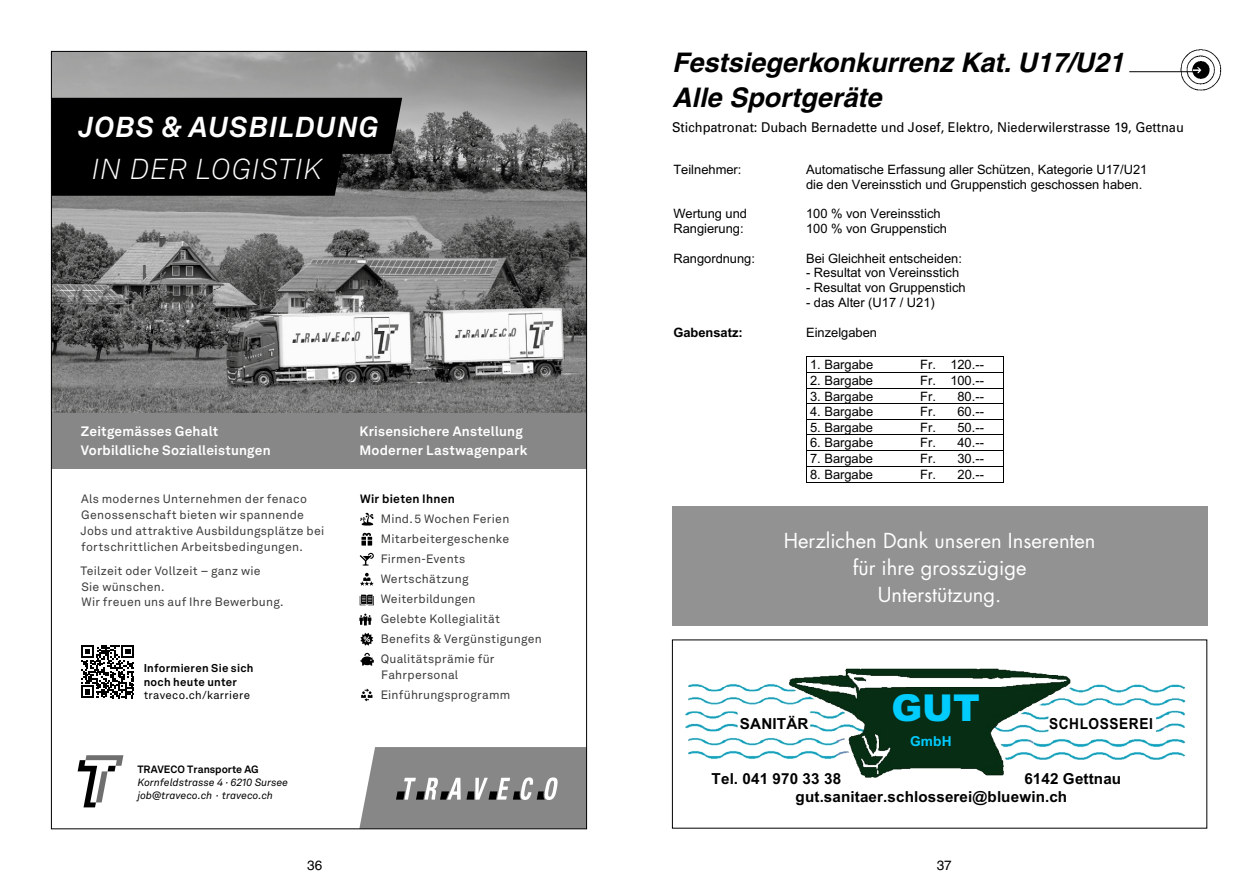
<style>
.page{position:relative;width:1259px;height:893px;background:#fff}
.page>*{position:absolute;margin:0;border:0;box-sizing:border-box;transform-origin:0 0}
.t1{font:900 37.05px "Arial";color:#0cf}
.t2{font:italic 700 28.5px "Akkurat LL";letter-spacing:.035em;color:#fff}
.t3{font:italic 300 28.5px "Akkurat LL";letter-spacing:.025em;color:#fff}
.t4{font:italic 700 27px/35.1px "Helvetica";color:#000}
.t5{font:20.1px/26.8px "Futura";color:#fff;text-align:center}
.t6{font:italic 700 18.75px "Arial";color:#000}
.t7{font:700 15.15px/17.9px "Arial";letter-spacing:.01em;color:#000}
.t8{font:700 15.15px "Arial";letter-spacing:.04em;color:#000;scale:.9 1}
.t9{font:700 13.65px "Arial";color:#0cf}
.t10{font:700 13.5px/19.5px "Akkurat LL";letter-spacing:.015em;color:#fff}
.t11{font:13.5px "Univers";color:#000;scale:.95 1}
.t12{font:13.5px "Helvetica";color:#000}
.t13{font:12.9px/14.5px "Arial";color:#000}
.t14{font:700 12.9px "Arial";color:#000}
.t15{font:12px/20px "Akkurat LL";letter-spacing:.02em;color:#3c3c3b}
.t16{font:700 12px "Akkurat LL";letter-spacing:.02em;color:#000}
.t17{font:700 11.25px/13.5px "Akkurat LL";letter-spacing:.025em;color:#000}
.t18{font:11.25px "Akkurat LL";letter-spacing:.025em;color:#000}
.t19{font:italic 10.5px/13px "Akkurat LL";color:#000}
.t20{font:700 10.5px "Akkurat LL";color:#000}
</style>
<div class="page">
<img style="left:1177px;top:49px;width:45px;height:42px">
<hr style="left:1129px;top:71px;width:64px;height:1px;background:#000">
<hr style="left:807px;top:356px;width:96px;height:1px;background:#000">
<hr style="left:903px;top:356px;width:100px;height:1px;background:#000">
<hr style="left:806px;top:372px;width:97px;height:1px;background:#000">
<hr style="left:903px;top:372px;width:100px;height:1px;background:#000">
<hr style="left:806px;top:388px;width:97px;height:1px;background:#000">
<hr style="left:903px;top:388px;width:100px;height:1px;background:#000">
<hr style="left:806px;top:403px;width:97px;height:1px;background:#000">
<hr style="left:903px;top:403px;width:100px;height:1px;background:#000">
<hr style="left:806px;top:419px;width:97px;height:1px;background:#000">
<hr style="left:903px;top:419px;width:100px;height:1px;background:#000">
<hr style="left:806px;top:435px;width:97px;height:1px;background:#000">
<hr style="left:903px;top:435px;width:100px;height:1px;background:#000">
<hr style="left:806px;top:450px;width:97px;height:1px;background:#000">
<hr style="left:903px;top:450px;width:100px;height:1px;background:#000">
<hr style="left:806px;top:466px;width:97px;height:1px;background:#000">
<hr style="left:903px;top:466px;width:100px;height:1px;background:#000">
<svg style="left:806px;top:356px;width:1px;height:126px"></svg>
<hr style="left:806px;top:482px;width:97px;height:1px;background:#000">
<hr style="left:902px;top:482px;width:101px;height:1px;background:#000">
<svg style="left:1003px;top:356px;width:1px;height:127px"></svg>
<img style="left:53px;top:53px;width:532px;height:360px">
<svg style="left:360px;top:513px;width:14px;height:13px"></svg>
<svg style="left:361px;top:533px;width:11px;height:13px"></svg>
<svg style="left:360px;top:553px;width:14px;height:13px"></svg>
<svg style="left:360px;top:573px;width:14px;height:13px"></svg>
<svg style="left:360px;top:595px;width:14px;height:10px"></svg>
<svg style="left:359px;top:614px;width:12px;height:12px"></svg>
<svg style="left:360px;top:633px;width:13px;height:13px"></svg>
<svg style="left:360px;top:653px;width:14px;height:13px"></svg>
<svg style="left:361px;top:689px;width:11px;height:12px"></svg>
<svg style="left:81px;top:645px;width:53px;height:53px"></svg>
<svg style="left:359px;top:747px;width:226px;height:80px;background:#8f8f8f"></svg>
<svg style="left:78px;top:755px;width:45px;height:52px"></svg>
<div style="left:51px;top:413px;width:535px;height:55px;background:#878787"></div>
<svg style="left:53px;top:98px;width:349px;height:98px;background:#060606"></svg>
<img style="left:685px;top:668px;width:501px;height:110px">
<div style="left:672px;top:506px;width:536px;height:120px;background:#929292"></div>
<h2 class="t2" style="left:78px;top:105px;width:301px">JOBS &amp; AUSBILDUNG</h2>
<h2 class="t3" style="left:92px;top:149px;width:231px">IN DER LOGISTIK</h2>
<p class="t10" style="left:81px;top:421px;width:191px">Zeitgemässes Gehalt<br>Vorbildliche Sozialleistungen</p>
<p class="t10" style="left:359px;top:421px;width:169px">Krisensichere Anstellung<br>Moderner Lastwagenpark</p>
<p class="t15" style="left:81px;top:491px;width:245px;line-height:15.8px">Als modernes Unternehmen der fenaco Genossenschaft bieten wir spannende Jobs und attraktive Ausbildungsplätze bei fortschrittlichen Arbeitsbedingungen.</p>
<p class="t15" style="left:80px;top:562px;width:205px;line-height:15.8px">Teilzeit oder Vollzeit – ganz wie<br>Sie wünschen.<br>Wir freuen uns auf Ihre Bewerbung.</p>
<p class="t17" style="left:144px;top:661px;width:111px">Informieren Sie sich noch heute unter</p>
<p class="t18" style="left:144px;top:687px;width:108px">traveco.ch/karriere</p>
<p class="t20" style="left:137px;top:762px;width:123px">TRAVECO Transporte AG</p>
<p class="t19" style="left:137px;top:775px;width:152px">Kornfeldstrasse 4 · 6210 Sursee job@traveco.ch · traveco.ch</p>
<p class="t16" style="left:360px;top:490px;width:96px">Wir bieten Ihnen</p>
<p class="t15" style="left:381px;top:509px;width:163px">Mind.5 Wochen Ferien<br>Mitarbeitergeschenke<br>Firmen-Events<br>Wertschätzung<br>Weiterbildungen<br>Gelebte Kollegialität<br>Benefits &amp; Vergünstigungen<br>Qualitätsprämie für</p>
<p class="t15" style="left:381px;top:664px;width:131px">Fahrpersonal<br>Einführungsprogramm</p>
<h3 class="t4" style="left:672px;top:44px;width:453px">Festsiegerkonkurrenz Kat. U17/U21<br>Alle Sportgeräte</h3>
<h3 class="t6" style="left:879px;top:106px;width:146px">Alle Sportgeräte</h3>
<p class="t13" style="left:673px;top:162px;width:69px">Teilnehmer:</p>
<p class="t13" style="left:806px;top:162px;width:343px">Automatische Erfassung aller Schützen, Kategorie U17/U21 die den Vereinsstich und Gruppenstich geschossen haben.</p>
<p class="t13" style="left:673px;top:207px;width:75px">Wertung und</p>
<p class="t13" style="left:806px;top:207px;width:136px">100 % von Vereinsstich</p>
<p class="t13" style="left:673px;top:221px;width:72px">Rangierung:</p>
<p class="t13" style="left:806px;top:221px;width:142px">100 % von Gruppenstich</p>
<p class="t13" style="left:673px;top:251px;width:83px">Rangordnung:</p>
<p class="t13" style="left:806px;top:251px;width:157px">Bei Gleichheit entscheiden:</p>
<p class="t13" style="left:806px;top:265px;width:155px">- Resultat von Vereinsstich</p>
<p class="t13" style="left:806px;top:280px;width:161px">- Resultat von Gruppenstich</p>
<p class="t13" style="left:806px;top:295px;width:130px">- das Alter (U17 / U21)</p>
<p class="t14" style="left:673px;top:323px;width:71px">Gabensatz:</p>
<p class="t13" style="left:806px;top:325px;width:72px">Einzelgaben</p>
<p class="t13" style="left:810px;top:357px;width:64px">1. Bargabe</p>
<p class="t13" style="left:920px;top:357px;width:65px">Fr. 120.--</p>
<p class="t13" style="left:810px;top:373px;width:64px">2. Bargabe</p>
<p class="t13" style="left:920px;top:373px;width:65px">Fr. 100.--</p>
<p class="t13" style="left:810px;top:389px;width:64px">3. Bargabe</p>
<p class="t13" style="left:920px;top:389px;width:65px">Fr. 80.--</p>
<p class="t13" style="left:810px;top:404px;width:64px">4. Bargabe</p>
<p class="t13" style="left:920px;top:404px;width:65px">Fr. 60.--</p>
<p class="t13" style="left:810px;top:420px;width:64px">5. Bargabe</p>
<p class="t13" style="left:920px;top:420px;width:65px">Fr. 50.--</p>
<p class="t13" style="left:810px;top:436px;width:64px">6. Bargabe</p>
<p class="t13" style="left:920px;top:436px;width:65px">Fr. 40.--</p>
<p class="t13" style="left:810px;top:451px;width:64px">7. Bargabe</p>
<p class="t13" style="left:920px;top:451px;width:65px">Fr. 30.--</p>
<p class="t13" style="left:810px;top:467px;width:64px">8. Bargabe</p>
<p class="t13" style="left:920px;top:467px;width:65px">Fr. 20.--</p>
<p class="t11" style="left:672px;top:118px;width:540px">Stichpatronat: Dubach Bernadette und Josef, Elektro, Niederwilerstrasse 19, Gettnau</p>
<h3 class="t5" style="left:784px;top:528px;width:313px">Herzlichen Dank unseren Inserenten für ihre grosszügige<br>Unterstützung.</h3>
<p class="t7" style="left:740px;top:715px;width:70px">SANITÄR</p>
<h1 class="t1" style="left:891px;top:681px;width:90px">GUT</h1>
<p class="t9" style="left:910px;top:731px;width:43px">GmbH</p>
<p class="t8" style="left:1049px;top:713px;width:117px">SCHLOSSEREI</p>
<p class="t7" style="left:795px;top:770px;width:327px;text-indent:229px">6142 Gettnau gut.sanitaer.schlosserei@bluewin.ch</p>
<p class="t7" style="left:711px;top:770px;width:131px">Tel. 041 970 33 38</p>
<p class="t12" style="left:307px;top:858px;width:17px">36</p>
<p class="t12" style="left:936px;top:858px;width:17px">37</p>
</div>
